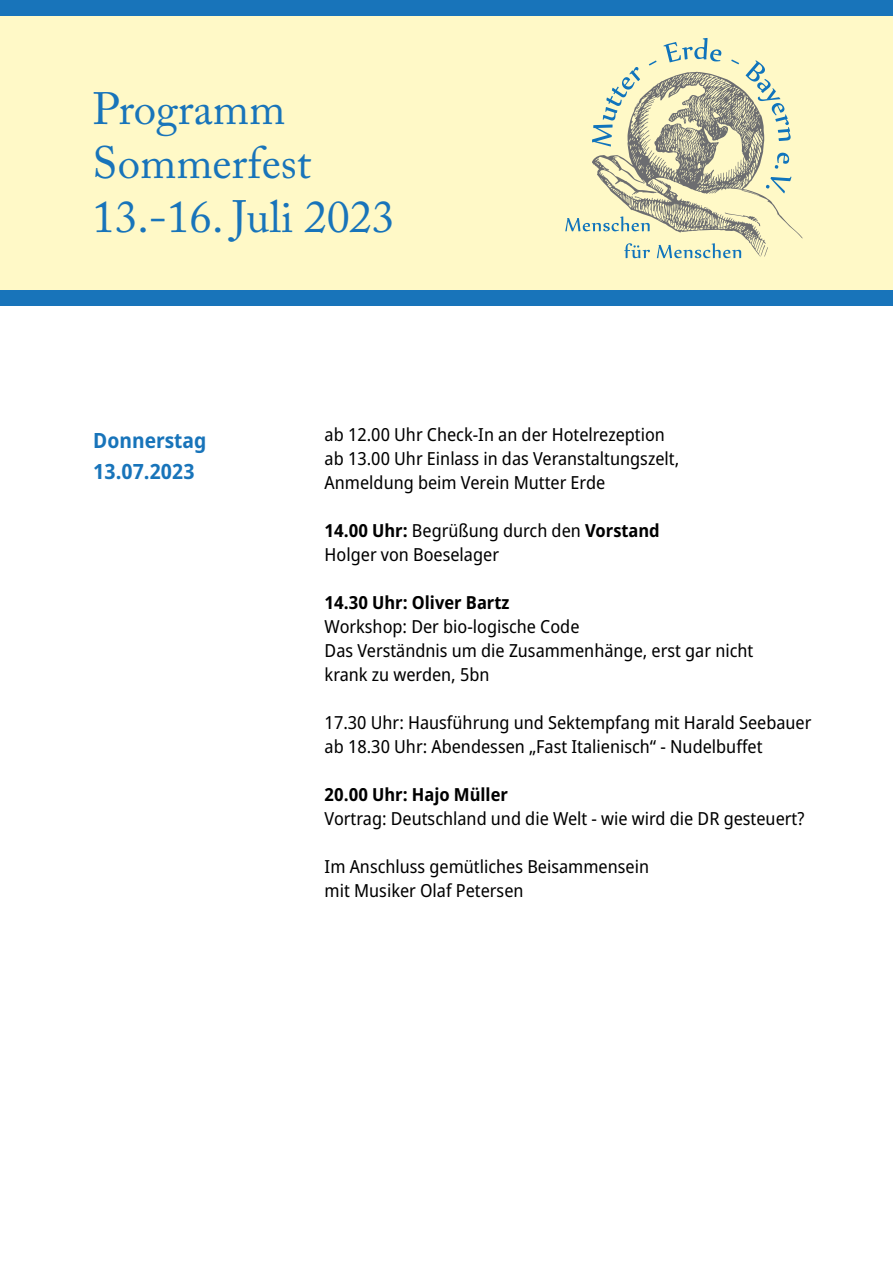
<style>
.page{position:relative;width:893px;height:1263px;background:#fff}
.page>*{position:absolute;margin:0;border:0;box-sizing:border-box;transform-origin:0 0}
.t1{font:45px/54px "Adobe Caslon Pro";color:#1874ba}
.t2{font:700 semi-condensed 21px/31.5px "Noto Sans";color:#1874ba}
.t3{font:semi-condensed 18px/24px "Noto Sans";color:#000}
.t4{font:700 semi-condensed 18px "Noto Sans";color:#000}
.s1{font-weight:700}
</style>
<div class="page">
<div style="left:0;top:0;width:893px;height:298px;background:#fff9c7"></div>
<svg style="left:565px;top:38px;width:238px;height:220px"></svg>
<div style="left:0;top:290px;width:893px;height:15px;background:#1874ba"></div>
<div style="left:0;top:0;width:893px;height:15px;background:#1874ba"></div>
<h1 class="t1" style="left:93px;top:86px;width:303px">Programm<br>Sommerfest<br>13.-16. Juli 2023</h1>
<p class="t2" style="left:93px;top:424px;width:115px">Donnerstag<br>13.07.2023</p>
<p class="t3" style="left:325px;top:422px;width:356px">ab 12.00 Uhr Check-In an der Hotelrezeption ab 13.00 Uhr Einlass in das Veranstaltungszelt,<br>Anmeldung beim Verein Mutter Erde</p>
<p class="t3" style="left:325px;top:518px;width:337px"><span class="s1">14.00 Uhr:</span> Begrüßung durch den <span class="s1">Vorstand<br></span>Holger von Boeselager</p>
<p class="t4" style="left:325px;top:590px;width:186px">14.30 Uhr: Oliver Bartz</p>
<p class="t3" style="left:325px;top:614px;width:430px">Workshop: Der bio-logische Code<br>Das Verständnis um die Zusammenhänge, erst gar nicht krank zu werden, 5bn</p>
<p class="t3" style="left:325px;top:710px;width:488px">17.30 Uhr: Hausführung und Sektempfang mit Harald Seebauer ab 18.30 Uhr: Abendessen „Fast Italienisch“ - Nudelbuffet</p>
<p class="t4" style="left:325px;top:782px;width:185px">20.00 Uhr: Hajo Müller</p>
<p class="t3" style="left:325px;top:806px;width:481px">Vortrag: Deutschland und die Welt - wie wird die DR gesteuert?</p>
<p class="t3" style="left:325px;top:854px;width:326px">Im Anschluss gemütliches Beisammensein mit Musiker Olaf Petersen</p>
</div>
